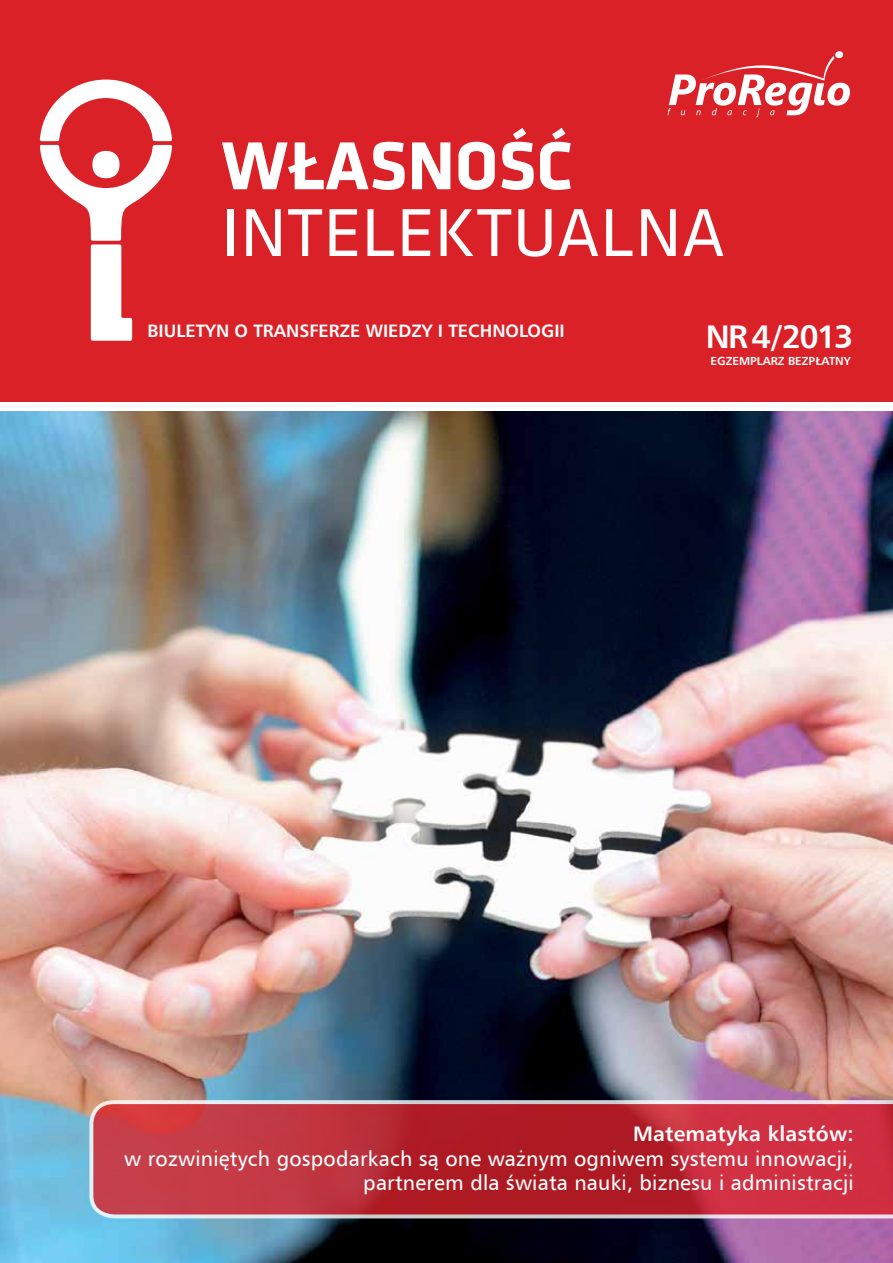
<style>
.page{position:relative;width:893px;height:1263px;background:#da2128}
.page>*{position:absolute;margin:0;border:0;box-sizing:border-box;transform-origin:0 0}
.t1{font:32.7px "Humnst 777 EU Bold";color:#fff}
.t2{font:21px/24.8px "Humnst 777 EU";letter-spacing:.01em;color:#fff;text-align:right}
.t3{font:21px "Humnst 777 EU Bold";letter-spacing:.01em;color:#fff}
.t4{font:18px "Humnst 777 EU Bold";color:#fff}
.t5{font:11.7px "Humnst 777 EU Bold";color:#fff}
</style>
<div class="page">
<img style="left:0;top:410px;width:893px;height:853px">
<svg style="left:668px;top:51px;width:182px;height:66px"></svg>
<div style="left:0;top:402px;width:893px;height:8px;background:#fff"></div>
<svg style="left:222px;top:142px;width:183px;height:48px"></svg>
<svg style="left:412px;top:142px;width:38px;height:47px"></svg>
<svg style="left:458px;top:142px;width:37px;height:48px"></svg>
<svg style="left:501px;top:128px;width:33px;height:62px"></svg>
<svg style="left:540px;top:128px;width:31px;height:62px"></svg>
<div style="left:228px;top:209px;width:6px;height:47px;background:#fff"></div>
<svg style="left:246px;top:209px;width:35px;height:47px"></svg>
<svg style="left:288px;top:209px;width:34px;height:47px"></svg>
<svg style="left:329px;top:209px;width:28px;height:47px"></svg>
<svg style="left:367px;top:209px;width:27px;height:47px"></svg>
<svg style="left:403px;top:209px;width:27px;height:47px"></svg>
<svg style="left:441px;top:209px;width:70px;height:47px"></svg>
<svg style="left:518px;top:209px;width:33px;height:48px"></svg>
<svg style="left:558px;top:209px;width:40px;height:47px"></svg>
<svg style="left:606px;top:209px;width:26px;height:47px"></svg>
<svg style="left:641px;top:209px;width:35px;height:47px"></svg>
<svg style="left:684px;top:209px;width:39px;height:47px"></svg>
<svg style="left:39px;top:80px;width:134px;height:261px"></svg>
<div style="left:92px;top:151px;width:28px;height:27px;background:#fff;border-radius:50%"></div>
<svg style="left:88px;top:1099px;width:805px;height:121px;background:#be3945"></svg>
<p class="t4" style="left:147px;top:320px;width:419px">BIULETYN O TRANSFERZE WIEDZY I TECHNOLOGII</p>
<h1 class="t1" style="left:706px;top:316px;width:149px">NR 4/2013</h1>
<p class="t5" style="left:710px;top:354px;width:142px">EGZEMPLARZ BEZPŁATNY</p>
<p class="t3" style="left:633px;top:1120px;width:222px">MATEMATYKA KLASTÓW:</p>
<p class="t2" style="left:124px;top:1145px;width:731px">w rozwiniętych gospodarkach są one ważnym ogniwem systemu innowacji, partnerem dla świata nauki, biznesu i administracji</p>
</div>
